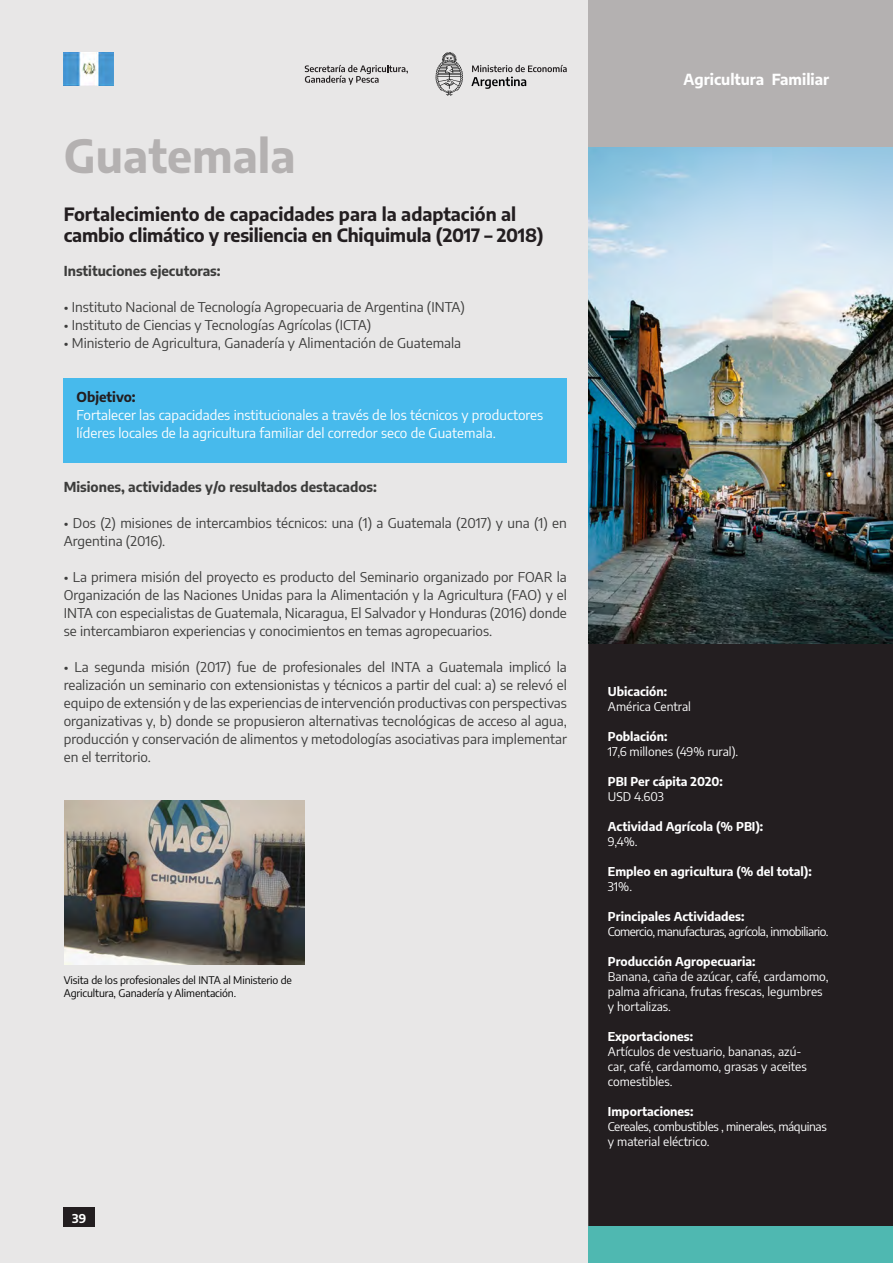
<style>
.page{position:relative;width:893px;height:1263px;background:#e8e7e7}
.page>*{position:absolute;margin:0;border:0;box-sizing:border-box;transform-origin:0 0}
.t1{font:700 45px "Encode Sans";color:#b4b1b1}
.t2{font:700 18px/21px "Encode Sans";letter-spacing:-.005em;color:#231e20}
.t3{font:700 15px "Encode Sans";color:#fff}
.t4{font:13.5px/18px "Encode Sans";color:#3c3c3b;text-align:justify}
.t5{font:13.5px/18px "Encode Sans";color:#fff}
.t6{font:700 13.5px "Encode Sans";color:#3c3c3b}
.t7{font:700 13.5px "Encode Sans";color:#231e20}
.t8{font:12px/15px "Encode Sans";color:#fff}
.t9{font:700 12px "Encode Sans";color:#fff}
.t10{font:12px/15px "Encode Sans";letter-spacing:-.03em;color:#fff}
.t11{font:12px "Encode Sans";letter-spacing:-.04em;color:#fff}
.t12{font:10.5px/12.6px "Encode Sans";letter-spacing:-.01em;color:#000}
</style>
<div class="page">
<div style="left:64px;top:1208px;width:31px;height:19px;background:#231e20"></div>
<svg style="left:436px;top:52px;width:27px;height:44px"></svg>
<svg style="left:305px;top:65px;width:103px;height:20px"></svg>
<svg style="left:471px;top:65px;width:96px;height:24px"></svg>
<div style="left:588px;top:644px;width:305px;height:583px;background:#231e20"></div>
<div style="left:588px;top:1227px;width:305px;height:36px;background:#4fb8b1"></div>
<div style="left:64px;top:378px;width:503px;height:84px;background:#47baec"></div>
<img style="left:64px;top:52px;width:50px;height:33px">
<img style="left:588px;top:147px;width:305px;height:497px">
<img style="left:64px;top:801px;width:241px;height:163px">
<div style="left:588px;top:0;width:305px;height:147px;background:#b4b1b1"></div>
<h1 class="t1" style="left:64px;top:123px;width:233px">Guatemala</h1>
<h2 class="t2" style="left:64px;top:202px;width:481px">Fortalecimiento de capacidades para la adaptación al cambio climático y resiliencia en Chiquimula (2017 – 2018)</h2>
<p class="t6" style="left:64px;top:261px;width:158px">Instituciones ejecutoras:</p>
<p class="t4" style="left:64px;top:298px;width:403px">• Instituto Nacional de Tecnología Agropecuaria de Argentina (INTA)</p>
<p class="t4" style="left:64px;top:316px;width:309px">• Instituto de Ciencias y Tecnologías Agrícolas (ICTA)</p>
<p class="t4" style="left:64px;top:334px;width:399px">• Ministerio de Agricultura, Ganadería y Alimentación de Guatemala</p>
<p class="t7" style="left:77px;top:387px;width:61px">Objetivo:</p>
<p class="t5" style="left:77px;top:406px;width:468px">Fortalecer las capacidades institucionales a través de los técnicos y productores líderes locales de la agricultura familiar del corredor seco de Guatemala.</p>
<p class="t6" style="left:64px;top:477px;width:315px">Misiones, actividades y/o resultados destacados:</p>
<p class="t4" style="left:64px;top:514px;width:505px">• Dos (2) misiones de intercambios técnicos: una (1) a Guatemala (2017) y una (1) en<br>Argentina (2016).</p>
<p class="t4" style="left:64px;top:568px;width:505px">• La primera misión del proyecto es producto del Seminario organizado por FOAR la Organización de las Naciones Unidas para la Alimentación y la Agricultura (FAO) y el INTA con especialistas de Guatemala, Nicaragua, El Salvador y Honduras (2016) donde se intercambiaron experiencias y conocimientos en temas agropecuarios.</p>
<p class="t4" style="left:64px;top:658px;width:505px">• La segunda misión (2017) fue de profesionales del INTA a Guatemala implicó la realización un seminario con extensionistas y técnicos a partir del cual: a) se relevó el equipo de extensión y de las experiencias de intervención productivas con perspectivas organizativas y, b) donde se propusieron alternativas tecnológicas de acceso al agua, producción y conservación de alimentos y metodologías asociativas para implementar en el territorio.</p>
<p class="t12" style="left:64px;top:973px;width:230px">Visita de los profesionales del INTA al Ministerio de<br>Agricultura, Ganadería y Alimentación.</p>
<p class="t9" style="left:72px;top:1209px;width:15px">39</p>
<p class="t3" style="left:684px;top:68px;width:147px">Agricultura Familiar</p>
<p class="t9" style="left:608px;top:682px;width:61px">Ubicación:</p>
<p class="t8" style="left:608px;top:698px;width:85px">América Central</p>
<p class="t9" style="left:608px;top:727px;width:61px">Población:</p>
<p class="t8" style="left:608px;top:743px;width:132px">17,6 millones (49% rural).</p>
<p class="t9" style="left:608px;top:772px;width:116px">PBI Per cápita 2020:</p>
<p class="t8" style="left:608px;top:788px;width:57px">USD 4.603</p>
<p class="t9" style="left:608px;top:817px;width:157px">Actividad Agrícola (% PBI):</p>
<p class="t8" style="left:608px;top:833px;width:31px">9,4%.</p>
<p class="t9" style="left:608px;top:862px;width:205px">Empleo en agricultura (% del total):</p>
<p class="t8" style="left:608px;top:878px;width:26px">31%.</p>
<p class="t9" style="left:608px;top:907px;width:138px">Principales Actividades:</p>
<p class="t11" style="left:608px;top:923px;width:222px">Comercio, manufacturas, agrícola, inmobiliario.</p>
<p class="t9" style="left:608px;top:952px;width:149px">Producción Agropecuaria:</p>
<p class="t8" style="left:608px;top:968px;width:222px">Banana, caña de azúcar, café, cardamomo, palma africana, frutas frescas, legumbres y hortalizas.</p>
<p class="t9" style="left:608px;top:1027px;width:87px">Exportaciones:</p>
<p class="t8" style="left:608px;top:1043px;width:200px">Artículos de vestuario, bananas, azú&shy;car, café, cardamomo, grasas y aceites comestibles.</p>
<p class="t9" style="left:608px;top:1102px;width:87px">Importaciones:</p>
<p class="t10" style="left:608px;top:1118px;width:220px">Cereales, combustibles , minerales, máquinas y material eléctrico.</p>
</div>
